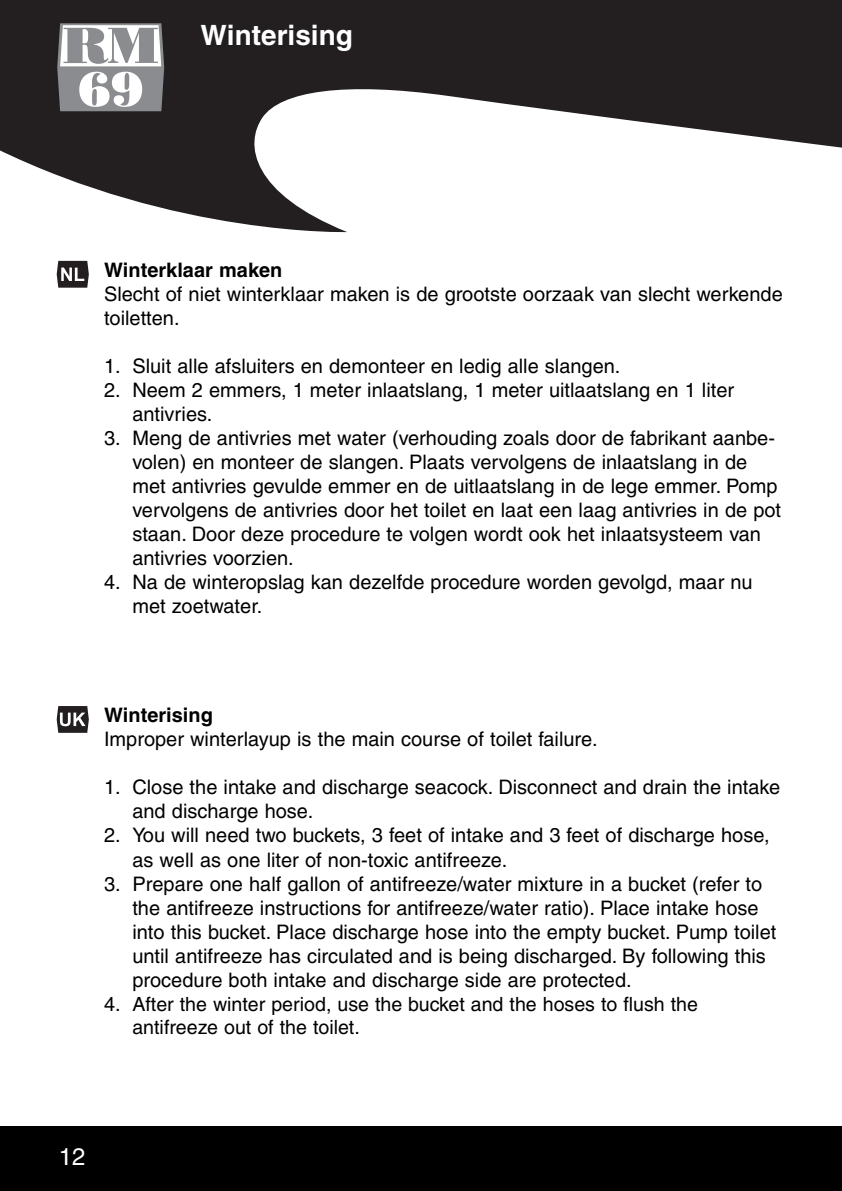
<style>
.page{position:relative;width:842px;height:1191px;background:#fff}
.page>*{position:absolute;margin:0;border:0;box-sizing:border-box;transform-origin:0 0}
.t1{font:700 28px "Helvetica";color:#fff}
.t2{font:24px "Helvetica";color:#fff}
.t3{font:20px/24px "Helvetica";color:#000}
.t4{font:700 20px "Helvetica";color:#000}
.t5{font:19.6px/23.8px "Helvetica";color:#000}
.s1{font-size:20px}
</style>
<div class="page">
<svg style="left:0;top:0;width:842px;height:233px;fill:#231f20"></svg>
<svg style="left:57px;top:23px;width:107px;height:88px"></svg>
<div style="left:0;top:1125px;width:842px;height:66px;background:#000"></div>
<svg style="left:57px;top:261px;width:32px;height:27px"></svg>
<svg style="left:57px;top:706px;width:32px;height:27px"></svg>
<h1 class="t1" style="left:200px;top:24px;width:154px">Winterising</h1>
<p class="t4" style="left:104px;top:262px;width:180px">Winterklaar maken</p>
<p class="t3" style="left:104px;top:284px;width:680px">Slecht of niet winterklaar maken is de grootste oorzaak van slecht werkende toiletten.</p>
<p class="t3" style="left:104px;top:356px;width:518px">1. Sluit alle afsluiters en demonteer en ledig alle slangen.</p>
<p class="t3" style="left:132px;top:380px;width:603px;text-indent:-28px">2. Neem 2 emmers, 1 meter inlaatslang, 1 meter uitlaatslang en 1 liter antivries.</p>
<p class="t3" style="left:132px;top:428px;width:650px;text-indent:-28px">3. Meng de antivries met water (verhouding zoals door de fabrikant aanbe&shy;volen) en monteer de slangen. Plaats vervolgens de inlaatslang in de met antivries gevulde emmer en de uitlaatslang in de lege emmer. Pomp vervolgens de antivries door het toilet en laat een laag antivries in de pot staan. Door deze procedure te volgen wordt ook het inlaatsysteem van antivries voorzien.</p>
<p class="t3" style="left:132px;top:572px;width:622px;text-indent:-28px">4. Na de winteropslag kan dezelfde procedure worden gevolgd, maar nu met zoetwater.</p>
<p class="t4" style="left:104px;top:707px;width:110px">Winterising</p>
<p class="t3" style="left:104px;top:729px;width:495px">Improper winterlayup is the main course of toilet failure.</p>
<p class="t3" style="left:132px;top:777px;width:649px;text-indent:-28px">1. Close the intake and discharge seacock. Disconnect and drain the intake and discharge hose.</p>
<p class="t3" style="left:132px;top:825px;width:639px;text-indent:-28px">2. You will need two buckets, 3 feet of intake and 3 feet of discharge hose, as well as one liter of non-toxic antifreeze.</p>
<p class="t3" style="left:132px;top:873px;width:645px;text-indent:-28px">3. Prepare one half gallon of antifreeze/water mixture in a bucket (refer to the antifreeze instructions for antifreeze/water ratio). Place intake hose into this bucket. Place discharge hose into the empty bucket. Pump toilet until antifreeze has circulated and is being discharged. By following this procedure both intake and discharge side are protected.</p>
<p class="t5" style="left:132px;top:993px;width:567px;text-indent:-28px"><span class="s1">4.</span> After the winter period, use the bucket and the hoses to flush the antifreeze out of the toilet.</p>
<p class="t2" style="left:59px;top:1147px;width:28px">12</p>
</div>
